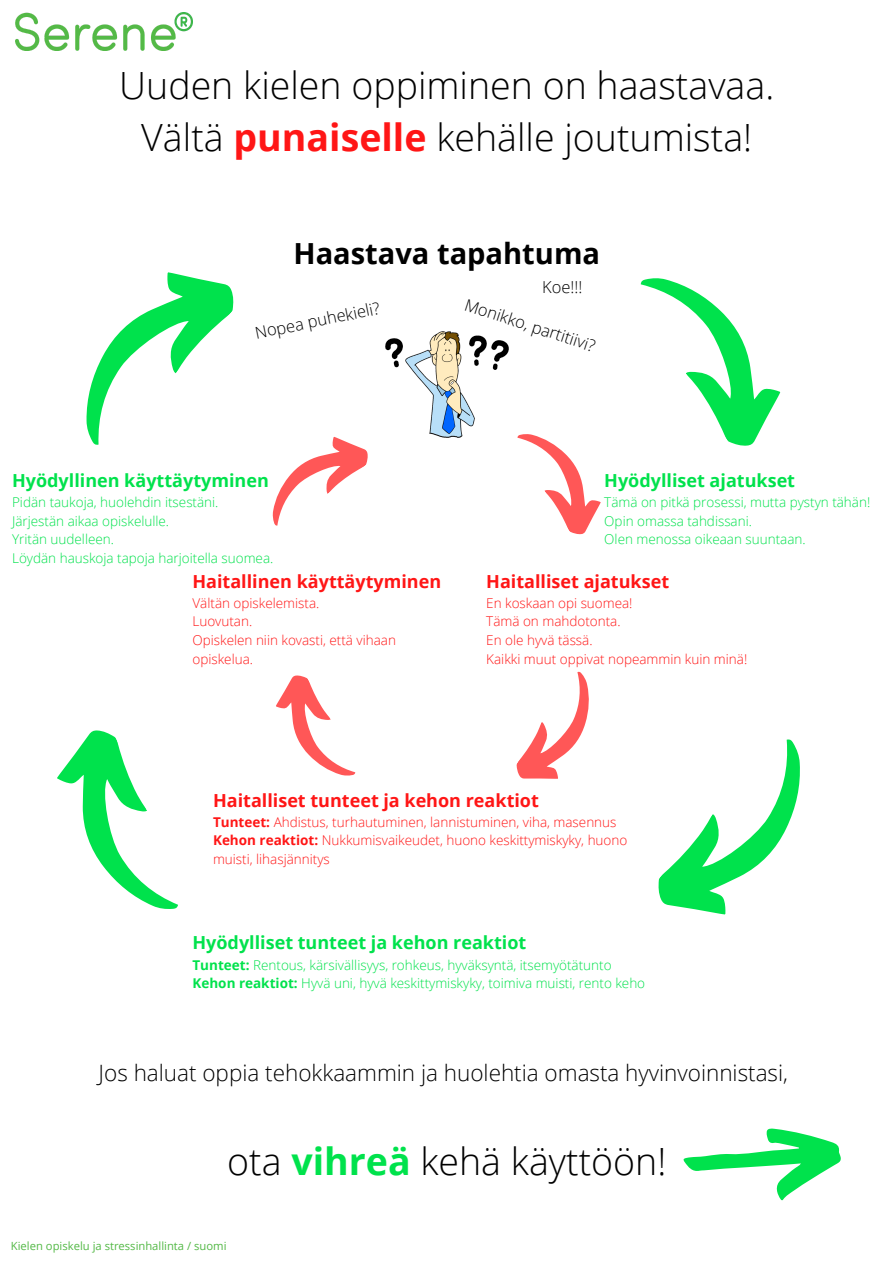
<style>
.page{position:relative;width:893px;height:1263px;background:#fff}
.page>*{position:absolute;margin:0;border:0;box-sizing:border-box;transform-origin:0 0}
.t1{font:300 37.5px "Open Sans";color:#000}
.t2{font:700 29.03px "Open Sans";color:#000}
.t3{font:300 22.5px "Open Sans";color:#000}
.t4{font:700 18px "Open Sans";color:#ff1616}
.t5{font:700 18px "Open Sans";color:#00e24c}
.t6{font:300 16.5px "Open Sans";color:#000}
.t7{font:300 13.5px "Open Sans";color:#00e24c}
.t8{font:300 13.5px/18.6px "Open Sans";color:#ff1616}
.t9{font:11.25px "Open Sans";color:#54b947}
.s1{font-weight:700;color:#ff1616}
.s2{font-weight:700}
.s3{font-weight:700;color:#00e24c}
</style>
<div class="page">
<svg style="left:517px;top:434px;width:84px;height:101px"></svg>
<svg style="left:276px;top:675px;width:80px;height:101px"></svg>
<svg style="left:272px;top:436px;width:96px;height:90px"></svg>
<svg style="left:516px;top:671px;width:73px;height:108px"></svg>
<svg style="left:640px;top:278px;width:141px;height:168px"></svg>
<svg style="left:658px;top:739px;width:142px;height:176px"></svg>
<svg style="left:57px;top:730px;width:121px;height:179px"></svg>
<svg style="left:86px;top:272px;width:148px;height:173px"></svg>
<svg style="left:683px;top:1128px;width:158px;height:73px"></svg>
<img style="left:385px;top:331px;width:123px;height:107px">
<img style="left:15px;top:13px;width:178px;height:37px">
<p class="t1" style="left:119px;top:59px;width:656px">Uuden kielen oppiminen on haastavaa.</p>
<p class="t1" style="left:141px;top:111px;width:612px">Vältä <span class="s1">punaiselle</span> kehälle joutumista!</p>
<p class="t2" style="left:293px;top:233px;width:308px">Haastava tapahtuma</p>
<p class="t6" style="left:542px;top:275px;width:42px">Koe!!!</p>
<p class="t6" style="left:253px;top:321px;width:129px;rotate:-11deg">Nopea puhekieli?</p>
<p class="t6" style="left:469px;top:293px;width:138px;rotate:18deg">Monikko, partitiivi?</p>
<p class="t5" style="left:12px;top:468px;width:258px">Hyödyllinen käyttäytyminen</p>
<p class="t7" style="left:12px;top:493px;width:208px">Pidän taukoja, huolehdin itsestäni.</p>
<p class="t7" style="left:12px;top:511px;width:158px">Järjestän aikaa opiskelulle.</p>
<p class="t7" style="left:12px;top:530px;width:103px">Yritän uudelleen.</p>
<p class="t7" style="left:12px;top:548px;width:263px">Löydän hauskoja tapoja harjoitella suomea.</p>
<p class="t5" style="left:604px;top:468px;width:192px">Hyödylliset ajatukset</p>
<p class="t7" style="left:604px;top:493px;width:267px">Tämä on pitkä prosessi, mutta pystyn tähän!</p>
<p class="t7" style="left:604px;top:511px;width:149px">Opin omassa tahdissani.</p>
<p class="t7" style="left:604px;top:530px;width:203px">Olen menossa oikeaan suuntaan.</p>
<p class="t4" style="left:192px;top:568px;width:250px">Haitallinen käyttäytyminen</p>
<p class="t8" style="left:192px;top:593px;width:128px">Vältän opiskelemista.</p>
<p class="t8" style="left:192px;top:612px;width:61px">Luovutan.</p>
<p class="t8" style="left:192px;top:630px;width:205px">Opiskelen niin kovasti, että vihaan opiskelua.</p>
<p class="t4" style="left:486px;top:568px;width:184px">Haitalliset ajatukset</p>
<p class="t8" style="left:486px;top:593px;width:148px">En koskaan opi suomea!</p>
<p class="t8" style="left:486px;top:612px;width:136px">Tämä on mahdotonta.</p>
<p class="t8" style="left:486px;top:630px;width:108px">En ole hyvä tässä.</p>
<p class="t8" style="left:486px;top:649px;width:262px">Kaikki muut oppivat nopeammin kuin minä!</p>
<p class="t4" style="left:213px;top:787px;width:327px">Haitalliset tunteet ja kehon reaktiot</p>
<p class="t8" style="left:213px;top:812px;width:405px"><span class="s2">Tunteet:</span> Ahdistus, turhautuminen, lannistuminen, viha, masennus</p>
<p class="t8" style="left:213px;top:831px;width:416px"><span class="s2">Kehon reaktiot:</span> Nukkumisvaikeudet, huono keskittymiskyky, huono</p>
<p class="t8" style="left:213px;top:849px;width:118px">muisti, lihasjännitys</p>
<p class="t5" style="left:192px;top:930px;width:335px">Hyödylliset tunteet ja kehon reaktiot</p>
<p class="t7" style="left:192px;top:955px;width:421px"><span class="s2">Tunteet:</span> Rentous, kärsivällisyys, rohkeus, hyväksyntä, itsemyötätunto</p>
<p class="t7" style="left:192px;top:974px;width:454px"><span class="s2">Kehon reaktiot:</span> Hyvä uni, hyvä keskittymiskyky, toimiva muisti, rento keho</p>
<p class="t3" style="left:99px;top:1057px;width:691px">Jos haluat oppia tehokkaammin ja huolehtia omasta hyvinvoinnistasi,</p>
<p class="t1" style="left:227px;top:1135px;width:441px">ota <span class="s3">vihreä</span> kehä käyttöön!</p>
<p class="t9" style="left:11px;top:1238px;width:217px">Kielen opiskelu ja stressinhallinta / suomi</p>
</div>
